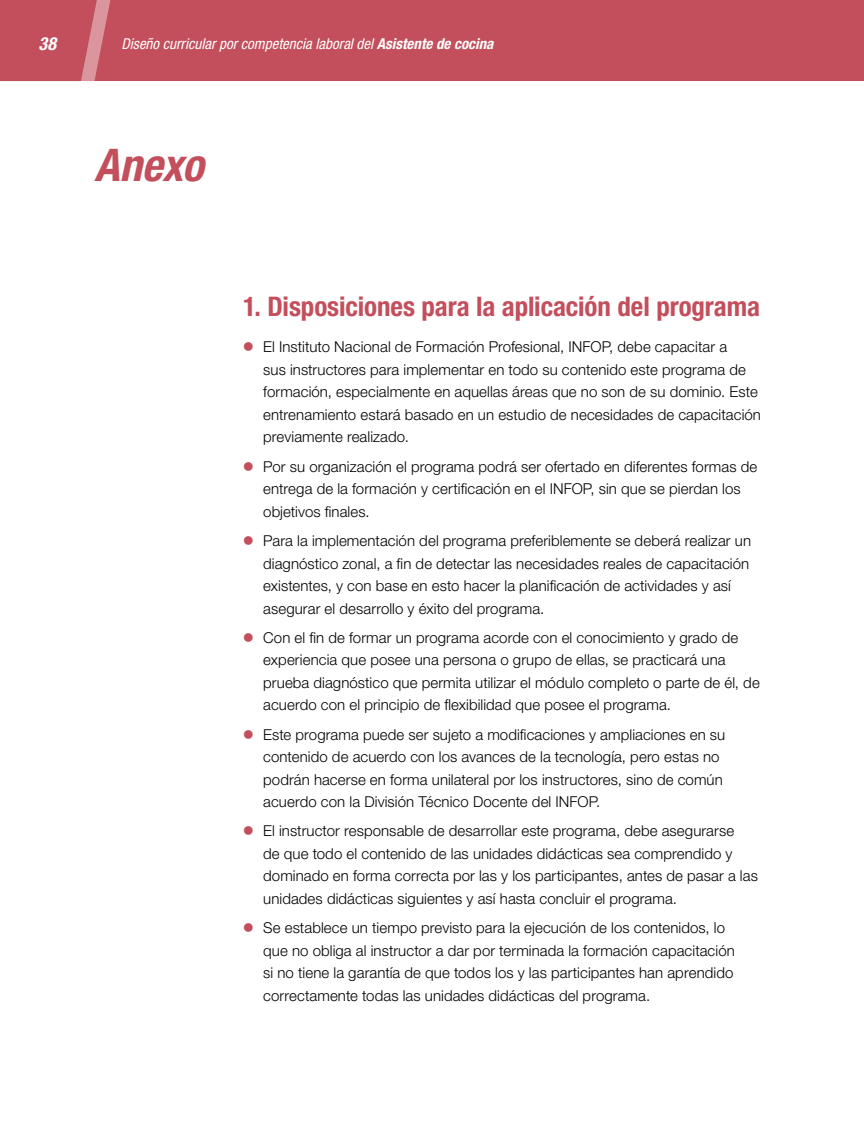
<style>
.page{position:relative;width:864px;height:1148px;background:#fff}
.page>*{position:absolute;margin:0;border:0;box-sizing:border-box;transform-origin:0 0}
.t1{font:italic 700 condensed 45px "Helvetica Neue LT Std";letter-spacing:-.01em;color:#c34e5c}
.t2{font:700 condensed 27px "Helvetica Neue LT Std";letter-spacing:-.005em;color:#c34e5c}
.t3{font:italic 700 condensed 18px "Helvetica Neue LT Std";color:#fff}
.t4{font:300 15px/22.5px "Helvetica Neue LT Std";letter-spacing:.005em;color:#000}
.t5{font:italic condensed 15px "Helvetica Neue LT Std";color:#fff}
.s1{font-weight:700}
.s2{color:#c34e5c}
</style>
<div class="page">
<div style="left:113px;top:0;width:750px;height:81px;background:#c34e5c"></div>
<svg style="left:863px;top:0;width:1px;height:81px"></svg>
<svg style="left:0;top:0;width:113px;height:81px;background:#c55663"></svg>
<p class="t3" style="left:39px;top:33px;width:19px">38</p>
<p class="t5" style="left:121px;top:35px;width:374px">Diseño curricular por competencia laboral del <span class="s1">Asistente de cocina</span></p>
<h1 class="t1" style="left:94px;top:137px;width:111px">Anexo</h1>
<h2 class="t2" style="left:243px;top:290px;width:519px">1. Disposiciones para la aplicación del programa</h2>
<p class="t4" style="left:263px;top:335px;width:499px;text-indent:-20px"><span class="s2">●</span> El Instituto Nacional de Formación Profesional, INFOP, debe capacitar a<br>sus instructores para implementar en todo su contenido este programa de formación, especialmente en aquellas áreas que no son de su dominio. Este entrenamiento estará basado en un estudio de necesidades de capacitación previamente realizado.</p>
<p class="t4" style="left:263px;top:455px;width:496px;text-indent:-20px"><span class="s2">●</span> Por su organización el programa podrá ser ofertado en diferentes formas de entrega de la formación y certificación en el INFOP, sin que se pierdan los objetivos finales.</p>
<p class="t4" style="left:263px;top:529px;width:489px;text-indent:-20px"><span class="s2">●</span> Para la implementación del programa preferiblemente se deberá realizar un diagnóstico zonal, a fin de detectar las necesidades reales de capacitación existentes, y con base en esto hacer la planificación de actividades y así asegurar el desarrollo y éxito del programa.</p>
<p class="t4" style="left:263px;top:626px;width:498px;text-indent:-20px"><span class="s2">●</span> Con el fin de formar un programa acorde con el conocimiento y grado de experiencia que posee una persona o grupo de ellas, se practicará una prueba diagnóstico que permita utilizar el módulo completo o parte de él, de acuerdo con el principio de flexibilidad que posee el programa.</p>
<p class="t4" style="left:263px;top:722px;width:464px;text-indent:-20px"><span class="s2">●</span> Este programa puede ser sujeto a modificaciones y ampliaciones en su contenido de acuerdo con los avances de la tecnología, pero estas no podrán hacerse en forma unilateral por los instructores, sino de común acuerdo con la División Técnico Docente del INFOP.</p>
<p class="t4" style="left:263px;top:819px;width:496px;text-indent:-20px"><span class="s2">●</span> El instructor responsable de desarrollar este programa, debe asegurarse<br>de que todo el contenido de las unidades didácticas sea comprendido y dominado en forma correcta por las y los participantes, antes de pasar a las unidades didácticas siguientes y así hasta concluir el programa.</p>
<p class="t4" style="left:263px;top:916px;width:473px;text-indent:-20px"><span class="s2">●</span> Se establece un tiempo previsto para la ejecución de los contenidos, lo que no obliga al instructor a dar por terminada la formación capacitación si no tiene la garantía de que todos los y las participantes han aprendido correctamente todas las unidades didácticas del programa.</p>
</div>
